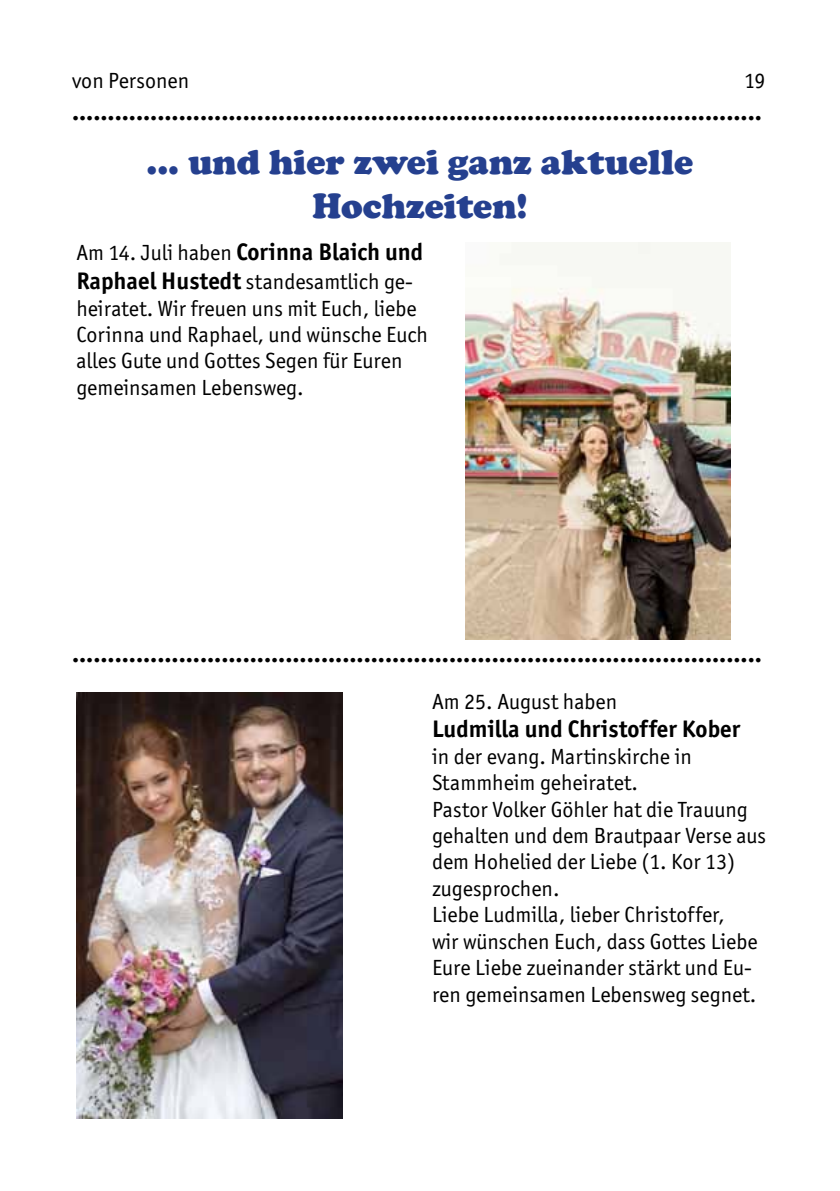
<style>
.page{position:relative;width:840px;height:1191px;background:#fff}
.page>*{position:absolute;margin:0;border:0;box-sizing:border-box;transform-origin:0 0}
.t1{font:900 36px/43.2px "Cooper";color:#25408f;text-align:center}
.t2{font:700 24px "Officina Sans ITC Std";color:#000}
.t3{font:22px/26.4px "Officina Sans ITC Std";color:#000}
.s1{font-weight:400;font-size:22px}
.s2{font-weight:700;font-size:24px}
</style>
<div class="page">
<img style="left:465px;top:243px;width:265px;height:397px">
<img style="left:76px;top:692px;width:266px;height:427px">
<p class="t3" style="left:72px;top:67px;width:118px">von Personen</p>
<p class="t3" style="left:743px;top:67px;width:23px">19</p>
<p class="t2" style="left:72px;top:97px;width:691px">.................................................................................................</p>
<h1 class="t1" style="left:146px;top:141px;width:548px">... und hier zwei ganz aktuelle<br>Hochzeiten!</h1>
<p class="t2" style="left:76px;top:237px;width:348px"><span class="s1">Am 14. Juli haben</span> Corinna Blaich und</p>
<p class="t3" style="left:76px;top:268px;width:353px"><span class="s2">Raphael Hustedt</span> standesamtlich ge&shy;heiratet. Wir freuen uns mit Euch, liebe Corinna und Raphael, und wünsche Euch alles Gute und Gottes Segen für Euren gemeinsamen Lebensweg.</p>
<p class="t2" style="left:72px;top:638px;width:691px">.................................................................................................</p>
<p class="t3" style="left:432px;top:688px;width:186px">Am 25. August haben</p>
<p class="t2" style="left:432px;top:714px;width:309px">Ludmilla und Christoffer Kober</p>
<p class="t3" style="left:432px;top:743px;width:335px">in der evang. Martinskirche in<br>Stammheim geheiratet.<br>Pastor Volker Göhler hat die Trauung gehalten und dem Brautpaar Verse aus dem Hohelied der Liebe (1. Kor 13) zugesprochen.<br>Liebe Ludmilla, lieber Christoffer,<br>wir wünschen Euch, dass Gottes Liebe<br>Eure Liebe zueinander stärkt und Eu&shy;ren gemeinsamen Lebensweg segnet.</p>
</div>
